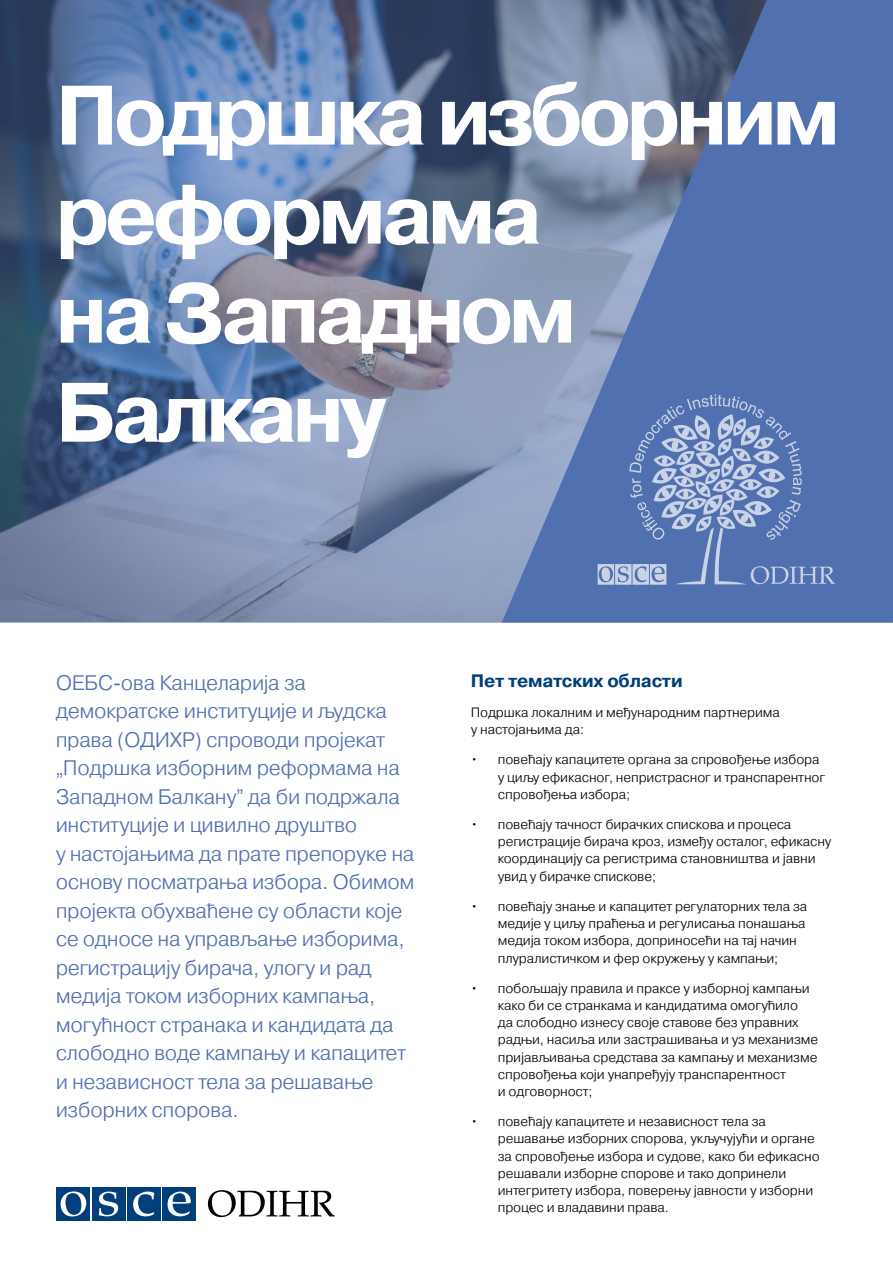
<style>
.page{position:relative;width:893px;height:1263px;background:#fff}
.page>*{position:absolute;margin:0;border:0;box-sizing:border-box;transform-origin:0 0}
.t1{font:700 84px/99px "Pragmatica";letter-spacing:-.055em;color:#fff}
.t2{font:300 21px/28.5px "Pragmatica";letter-spacing:-.02em;color:#5170af}
.t3{font:700 18px "Pragmatica";letter-spacing:-.01em;color:#003f79}
.t4{font:300 13.5px/17.2px "Pragmatica";letter-spacing:-.01em;color:#000}
</style>
<div class="page">
<svg style="left:0;top:0;width:893px;height:623px;background:#677da5"></svg>
<svg style="left:598px;top:394px;width:237px;height:191px;background:#6a84ba"></svg>
<svg style="left:208px;top:1190px;width:127px;height:27px"></svg>
<div style="left:57px;top:1187px;width:33px;height:33px;background:#003f79"></div>
<div style="left:92px;top:1187px;width:33px;height:33px;background:#003f79"></div>
<div style="left:127px;top:1187px;width:33px;height:33px;background:#003f79"></div>
<div style="left:163px;top:1187px;width:33px;height:33px;background:#003f79"></div>
<svg style="left:168px;top:1191px;width:23px;height:25px"></svg>
<svg style="left:133px;top:1191px;width:21px;height:25px"></svg>
<svg style="left:99px;top:1191px;width:19px;height:25px"></svg>
<svg style="left:61px;top:1191px;width:25px;height:25px"></svg>
<h1 class="t1" style="left:56px;top:67px;width:786px">Подршка изборним реформама<br>на Западном<br>Балкану</h1>
<p class="t2" style="left:56px;top:667px;width:360px">ОЕБС-ова Канцеларија за демократске институције и људска права (ОДИХР) спроводи пројекат „Подршка изборним реформама на<br>Западном Балкану” да би подржала институције и цивилно друштво<br>у настојањима да прате препоруке на основу посматрања избора. Обимом пројекта обухваћене су области које се односе на управљање изборима, регистрацију бирача, улогу и рад медија током изборних кампања, могућност странака и кандидата да слободно воде кампању и капацитет и независност тела за решавање изборних спорова.</p>
<h3 class="t3" style="left:471px;top:669px;width:213px">Пет тематских области</h3>
<p class="t4" style="left:471px;top:704px;width:311px">Подршка локалним и међународним партнерима у настојањима да:</p>
<p class="t4" style="left:498px;top:751px;width:329px;text-indent:-27px">• повећају капацитете органа за спровођење избора у циљу ефикасног, непристрасног и транспарентног спровођења избора;</p>
<p class="t4" style="left:498px;top:815px;width:335px;text-indent:-27px">• повећају тачност бирачких спискова и процеса регистрације бирача кроз, између осталог, ефикасну координацију са регистрима становништва и јавни увид у бирачке спискове;</p>
<p class="t4" style="left:498px;top:897px;width:311px;text-indent:-27px">• повећају знање и капацитет регулаторних тела за медије у циљу праћења и регулисања понашања медија током избора, доприносећи на тај начин плуралистичком и фер окружењу у кампањи;</p>
<p class="t4" style="left:498px;top:979px;width:322px;text-indent:-27px">• побољшају правила и праксе у изборној кампањи како би се странкама и кандидатима омогућило<br>да слободно изнесу своје ставове без управних радњи, насиља или застрашивања и уз механизме пријављивања средстава за кампању и механизме спровођења који унапређују транспарентност<br>и одговорност;</p>
<p class="t4" style="left:498px;top:1112px;width:323px;text-indent:-27px">• повећају капацитете и независност тела за решавање изборних спорова, укључујући и органе за спровођење избора и судове, како би ефикасно решавали изборне спорове и тако допринели интегритету избора, поверењу јавности у изборни процес и владавини права.</p>
</div>
